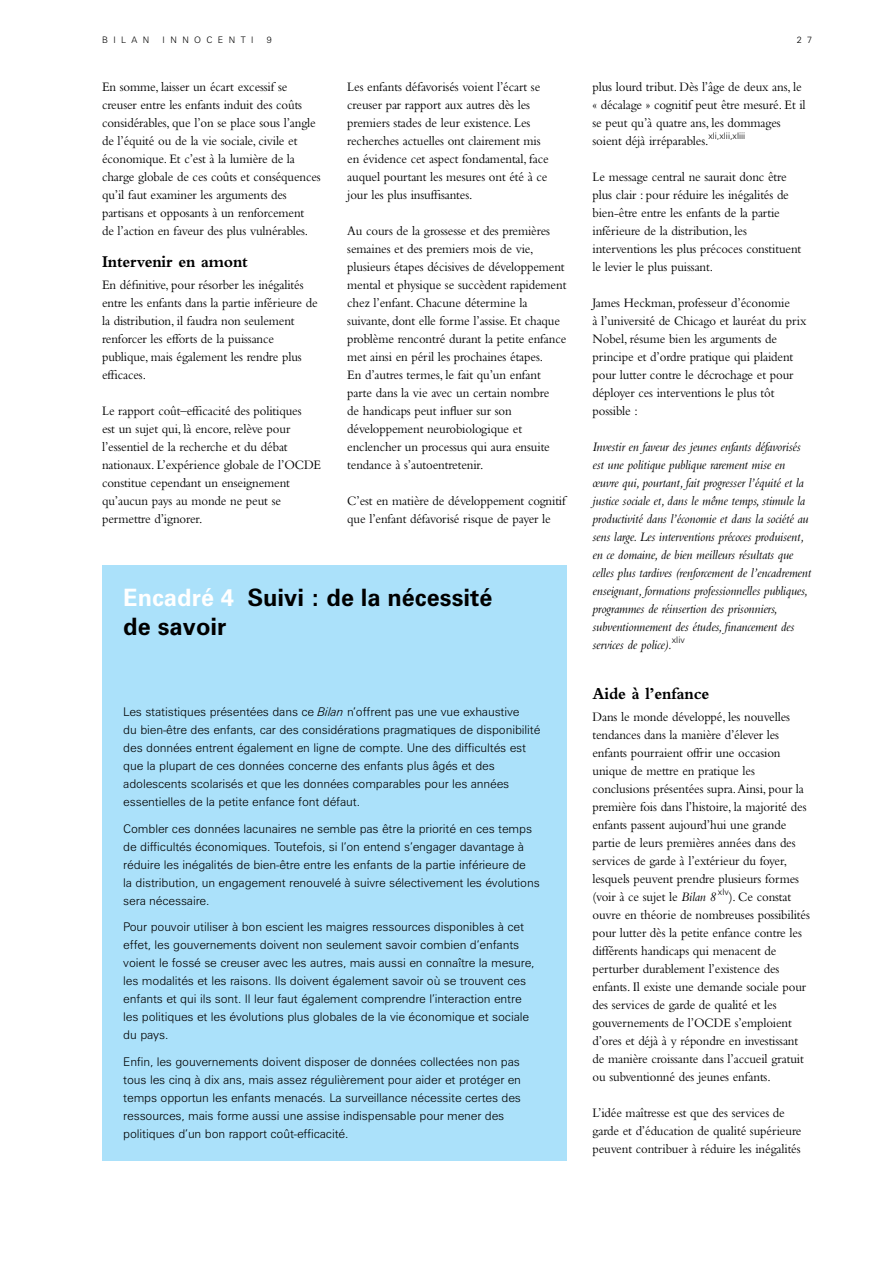
<style>
.page{position:relative;width:893px;height:1263px;background:#fff}
.page>*{position:absolute;margin:0;border:0;box-sizing:border-box;transform-origin:0 0}
.t1{font:700 24px/28.8px "Zurich BT";color:#000}
.t2{font:700 17.25px "Bembo";letter-spacing:-.01em;color:#000;scale:.95 1}
.t3{font:13.5px/18px "Bembo";letter-spacing:-.01em;color:#000;scale:.95 1}
.t4{font:italic 13.5px/18px "Bembo";letter-spacing:-.01em;color:#000;scale:.95 1}
.t5{font:300 12px/18px "Zurich BT";letter-spacing:-.01em;color:#000}
.t6{font:300 9px "Zurich BT";color:#000}
.s1{color:#fff}
.s2{font-style:italic}
</style>
<div class="page">
<div style="left:102px;top:566px;width:465px;height:595px;background:#abe1fa"></div>
<p class="t6" style="left:102px;top:34px;width:21px">B ilan</p>
<p class="t6" style="left:163px;top:34px;width:19px">I nnocenti</p>
<p class="t6" style="left:267px;top:34px;width:6px">9</p>
<p class="t6" style="left:797px;top:34px;width:17px">2 7</p>
<p class="t3" style="left:102px;top:78px;width:232px">En somme, laisser un écart excessif se creuser entre les enfants induit des coûts considérables, que l’on se place sous l’angle de l’équité ou de la vie sociale, civile et économique. Et c’est à la lumière de la charge globale de ces coûts et conséquences qu’il faut examiner les arguments des partisans et opposants à un renforcement<br>de l’action en faveur des plus vulnérables.</p>
<p class="t2" style="left:102px;top:252px;width:155px">Intervenir en amont</p>
<p class="t3" style="left:102px;top:276px;width:229px">En définitive, pour résorber les inégalités entre les enfants dans la partie inférieure de la distribution, il faudra non seulement renforcer les efforts de la puissance publique, mais également les rendre plus efficaces.</p>
<p class="t3" style="left:102px;top:402px;width:232px">Le rapport coût–efficacité des politiques<br>est un sujet qui, là encore, relève pour l’essentiel de la recherche et du débat nationaux. L’expérience globale de l’OCDE constitue cependant un enseignement qu’aucun pays au monde ne peut se permettre d’ignorer.</p>
<p class="t3" style="left:347px;top:78px;width:214px">Les enfants défavorisés voient l’écart se creuser par rapport aux autres dès les premiers stades de leur existence. Les recherches actuelles ont clairement mis en évidence cet aspect fondamental, face auquel pourtant les mesures ont été à ce jour les plus insuffisantes.</p>
<p class="t3" style="left:347px;top:222px;width:232px">Au cours de la grossesse et des premières semaines et des premiers mois de vie, plusieurs étapes décisives de développement mental et physique se succèdent rapidement chez l’enfant. Chacune détermine la suivante, dont elle forme l’assise. Et chaque problème rencontré durant la petite enfance met ainsi en péril les prochaines étapes.<br>En d’autres termes, le fait qu’un enfant parte dans la vie avec un certain nombre<br>de handicaps peut influer sur son développement neurobiologique et enclencher un processus qui aura ensuite tendance à s’autoentretenir.</p>
<p class="t3" style="left:347px;top:492px;width:231px">C’est en matière de développement cognitif que l’enfant défavorisé risque de payer le</p>
<h1 class="t1" style="left:123px;top:583px;width:371px"><span class="s1">Encadré 4</span> Suivi : de la nécessité de savoir</h1>
<p class="t5" style="left:123px;top:703px;width:419px">Les statistiques présentées dans ce <span class="s2">Bilan</span> n’offrent pas une vue exhaustive<br>du bien-être des enfants, car des considérations pragmatiques de disponibilité des données entrent également en ligne de compte. Une des difficultés est que la plupart de ces données concerne des enfants plus âgés et des adolescents scolarisés et que les données comparables pour les années essentielles de la petite enfance font défaut.</p>
<p class="t5" style="left:123px;top:819px;width:418px">Combler ces données lacunaires ne semble pas être la priorité en ces temps de difficultés économiques. Toutefois, si l’on entend s’engager davantage à réduire les inégalités de bien-être entre les enfants de la partie inférieure de<br>la distribution, un engagement renouvelé à suivre sélectivement les évolutions sera nécessaire.</p>
<p class="t5" style="left:123px;top:918px;width:413px">Pour pouvoir utiliser à bon escient les maigres ressources disponibles à cet effet, les gouvernements doivent non seulement savoir combien d’enfants voient le fossé se creuser avec les autres, mais aussi en connaître la mesure, les modalités et les raisons. Ils doivent également savoir où se trouvent ces enfants et qui ils sont. Il leur faut également comprendre l’interaction entre les politiques et les évolutions plus globales de la vie économique et sociale du pays.</p>
<p class="t5" style="left:123px;top:1052px;width:399px">Enfin, les gouvernements doivent disposer de données collectées non pas tous les cinq à dix ans, mais assez régulièrement pour aider et protéger en temps opportun les enfants menacés. La surveillance nécessite certes des ressources, mais forme aussi une assise indispensable pour mener des politiques d’un bon rapport coût-efficacité.</p>
<p class="t3" style="left:592px;top:78px;width:226px">plus lourd tribut. Dès l’âge de deux ans, le « décalage » cognitif peut être mesuré. Et il se peut qu’à quatre ans, les dommages soient déjà irréparables.<sup>xli,xlii,xliii</sup></p>
<p class="t3" style="left:592px;top:168px;width:221px">Le message central ne saurait donc être plus clair : pour réduire les inégalités de bien-être entre les enfants de la partie inférieure de la distribution, les interventions les plus précoces constituent le levier le plus puissant.</p>
<p class="t3" style="left:592px;top:294px;width:227px">James Heckman, professeur d’économie<br>à l’université de Chicago et lauréat du prix Nobel, résume bien les arguments de principe et d’ordre pratique qui plaident pour lutter contre le décrochage et pour déployer ces interventions le plus tôt possible :</p>
<p class="t4" style="left:592px;top:438px;width:232px">Investir en faveur des jeunes enfants défavorisés est une politique publique rarement mise en œuvre qui, pourtant, fait progresser l’équité et la justice sociale et, dans le même temps, stimule la productivité dans l’économie et dans la société au sens large. Les interventions précoces produisent, en ce domaine, de bien meilleurs résultats que celles plus tardives (renforcement de l’encadrement enseignant, formations professionnelles publiques, programmes de réinsertion des prisonniers, subventionnement des études, financement des services de police).<sup>xliv</sup></p>
<p class="t2" style="left:592px;top:684px;width:125px">Aide à l’enfance</p>
<p class="t3" style="left:592px;top:708px;width:230px">Dans le monde développé, les nouvelles tendances dans la manière d’élever les enfants pourraient offrir une occasion unique de mettre en pratique les conclusions présentées supra. Ainsi, pour la première fois dans l’histoire, la majorité des enfants passent aujourd’hui une grande partie de leurs premières années dans des services de garde à l’extérieur du foyer, lesquels peuvent prendre plusieurs formes (voir à ce sujet le <span class="s2">Bilan 8</span> <sup>xlv</sup>). Ce constat ouvre en théorie de nombreuses possibilités pour lutter dès la petite enfance contre les différents handicaps qui menacent de perturber durablement l’existence des enfants. Il existe une demande sociale pour des services de garde de qualité et les gouvernements de l’OCDE s’emploient d’ores et déjà à y répondre en investissant de manière croissante dans l’accueil gratuit ou subventionné des jeunes enfants.</p>
<p class="t3" style="left:592px;top:1104px;width:221px">L’idée maîtresse est que des services de garde et d’éducation de qualité supérieure peuvent contribuer à réduire les inégalités</p>
</div>
